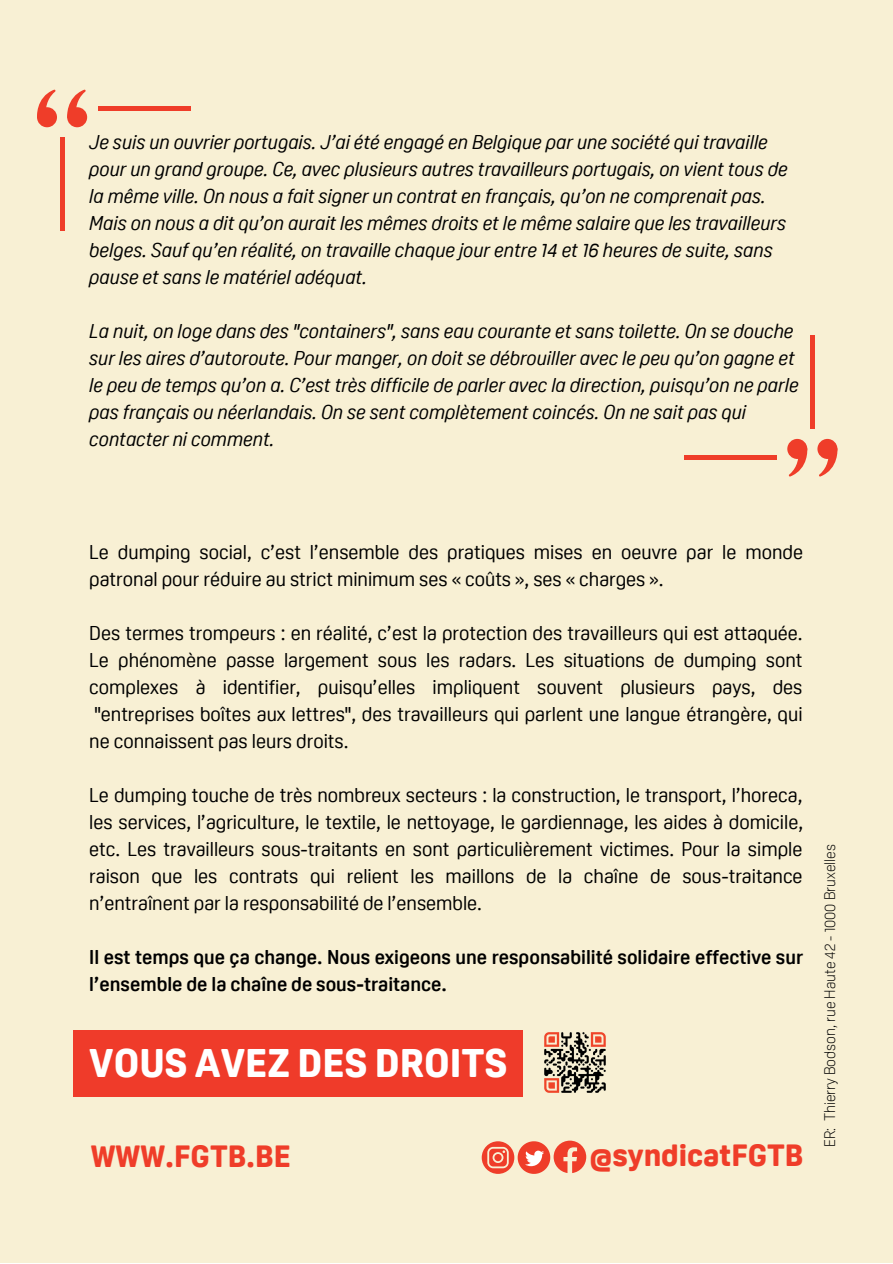
<style>
.page{position:relative;width:893px;height:1264px;background:#fff}
.page>*{position:absolute;margin:0;border:0;box-sizing:border-box;transform-origin:0 0}
.t1{font:800 39px "Oscine Trial";color:#fff}
.t2{font:800 30px "Oscine Trial";color:#ef3d29}
.t3{font:19.5px/27px "Oscine Trial";color:#000;text-align:justify}
.t4{font:italic 19.5px/27px "Oscine Trial";color:#000}
.t5{font:700 19.5px/27px "Oscine Trial";color:#000}
.t6{font:300 15px "Oscine Trial";color:#000}
</style>
<div class="page">
<div style="left:0;top:0;width:892px;height:1262px;background:#f8f0d4"></div>
<img style="left:544px;top:1032px;width:62px;height:61px">
<div style="left:74px;top:1030px;width:449px;height:66px;background:#ef3b2a"></div>
<div style="left:67px;top:107px;width:20px;height:20px;background:#ef3d29;border-radius:50%"></div>
<svg style="left:67px;top:89px;width:19px;height:35px"></svg>
<div style="left:37px;top:107px;width:20px;height:20px;background:#ef3d29;border-radius:50%"></div>
<svg style="left:37px;top:89px;width:19px;height:35px"></svg>
<hr style="left:60px;top:138px;width:4px;height:93px;background:#ef3d29">
<div style="left:98px;top:106px;width:92px;height:5px;background:#ef3d29"></div>
<div style="left:787px;top:439px;width:20px;height:20px;background:#ef3d29;border-radius:50%"></div>
<svg style="left:788px;top:442px;width:20px;height:35px"></svg>
<div style="left:817px;top:439px;width:20px;height:20px;background:#ef3d29;border-radius:50%"></div>
<svg style="left:818px;top:442px;width:20px;height:35px"></svg>
<div style="left:809px;top:335px;width:5px;height:93px;background:#ef3d29"></div>
<div style="left:684px;top:455px;width:92px;height:5px;background:#ef3d29"></div>
<svg style="left:481px;top:1140px;width:105px;height:33px"></svg>
<p class="t4" style="left:89px;top:129px;width:700px">Je suis un ouvrier portugais. J’ai été engagé en Belgique par une société qui travaille pour un grand groupe. Ce, avec plusieurs autres travailleurs portugais, on vient tous de la même ville. On nous a fait signer un contrat en français, qu’on ne comprenait pas.<br>Mais on nous a dit qu’on aurait les mêmes droits et le même salaire que les travailleurs belges. Sauf qu’en réalité, on travaille chaque jour entre 14 et 16 heures de suite, sans pause et sans le matériel adéquat.</p>
<p class="t4" style="left:89px;top:318px;width:710px">La nuit, on loge dans des "containers", sans eau courante et sans toilette. On se douche sur les aires d’autoroute. Pour manger, on doit se débrouiller avec le peu qu’on gagne et le peu de temps qu’on a. C’est très difficile de parler avec la direction, puisqu’on ne parle pas français ou néerlandais. On se sent complètement coincés. On ne sait pas qui contacter ni comment.</p>
<p class="t3" style="left:89px;top:538px;width:715px">Le dumping social, c’est l’ensemble des pratiques mises en oeuvre par le monde patronal pour réduire au strict minimum ses « coûts », ses « charges ».</p>
<p class="t3" style="left:89px;top:619px;width:715px">Des termes trompeurs : en réalité, c’est la protection des travailleurs qui est attaquée.<br>Le phénomène passe largement sous les radars. Les situations de dumping sont complexes à identifier, puisqu’elles impliquent souvent plusieurs pays, des "entreprises boîtes aux lettres", des travailleurs qui parlent une langue étrangère, qui ne connaissent pas leurs droits.</p>
<p class="t3" style="left:89px;top:781px;width:715px">Le dumping touche de très nombreux secteurs : la construction, le transport, l’horeca, les services, l’agriculture, le textile, le nettoyage, le gardiennage, les aides à domicile, etc. Les travailleurs sous-traitants en sont particulièrement victimes. Pour la simple raison que les contrats qui relient les maillons de la chaîne de sous-traitance n’entraînent par la responsabilité de l’ensemble.</p>
<p class="t5" style="left:89px;top:943px;width:715px">Il est temps que ça change. Nous exigeons une responsabilité solidaire effective sur l’ensemble de la chaîne de sous-traitance.</p>
<h1 class="t1" style="left:89px;top:1038px;width:419px">VOUS AVEZ DES DROITS</h1>
<h2 class="t2" style="left:91px;top:1136px;width:201px">WWW.FGTB.BE</h2>
<h2 class="t2" style="left:589px;top:1135px;width:215px">@syndicatFGTB</h2>
<p class="t6" style="left:820px;top:1147px;width:304px;rotate:-90deg">ER: Thierry Bodson, rue Haute 42 - 1000 Bruxelles</p>
</div>
